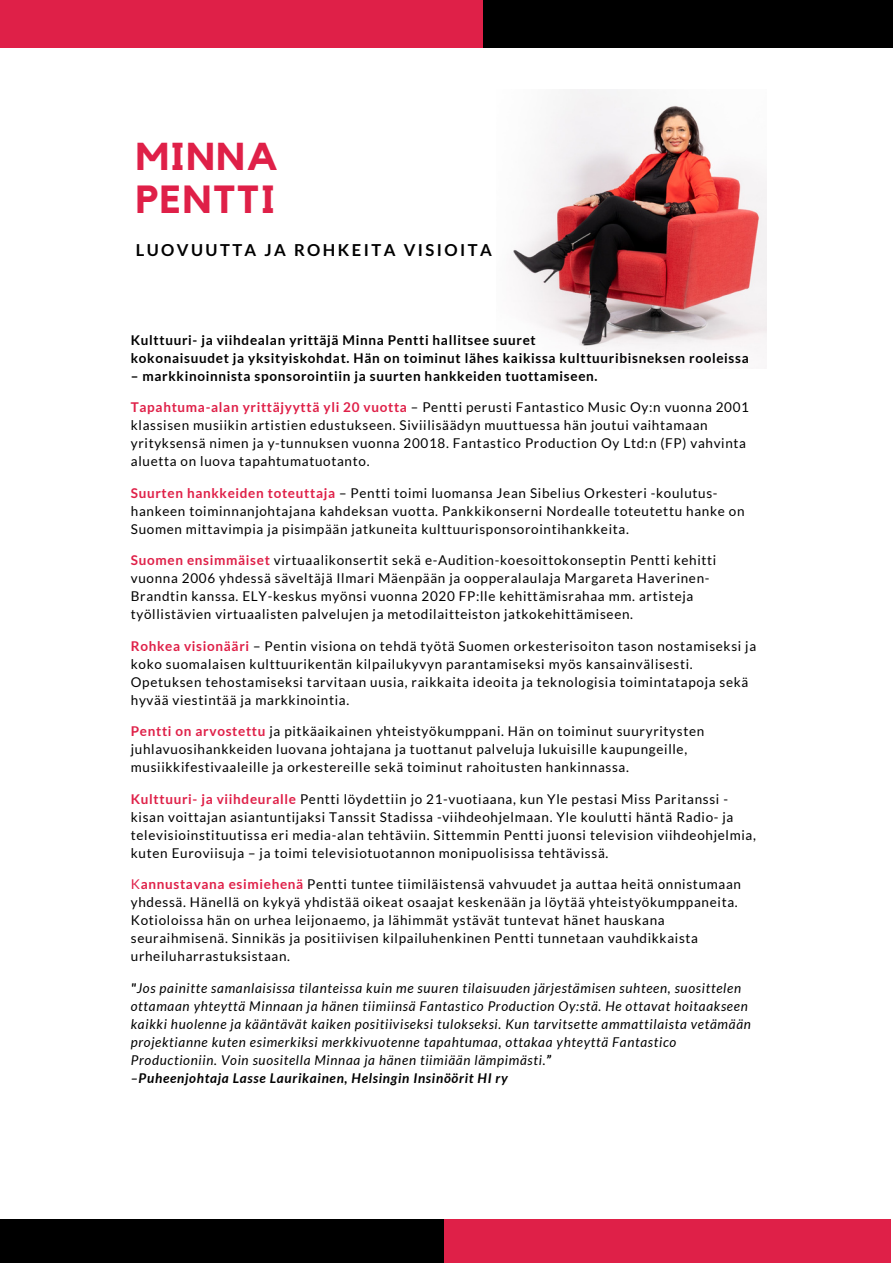
<style>
.page{position:relative;width:893px;height:1264px;background:#fff}
.page>*{position:absolute;margin:0;border:0;box-sizing:border-box;transform-origin:0 0}
.t1{font:700 39.15px "Kollektif";letter-spacing:.05em;color:#df2048}
.t2{font:700 38.7px "Kollektif";letter-spacing:.05em;color:#df2048}
.t3{font:700 16.5px "Lato";letter-spacing:.15em;color:#000}
.t4{font:13.5px/18px "Lato";letter-spacing:.05em;color:#000}
.t5{font:italic 13.5px/18px "Lato";letter-spacing:.05em;color:#000}
.t6{font:700 13.5px/18px "Lato";letter-spacing:.05em;color:#000}
.s1{font-weight:700;color:#df2048}
.s2{color:#df2048}
.s3{font-weight:700}
</style>
<div class="page">
<div style="left:0;top:0;width:483px;height:47px;background:#df2048"></div>
<div style="left:483px;top:0;width:409px;height:47px;background:#000"></div>
<div style="left:0;top:1219px;width:444px;height:43px;background:#000"></div>
<div style="left:444px;top:1219px;width:446px;height:43px;background:#df2048"></div>
<img style="left:513px;top:89px;width:253px;height:268px">
<h2 class="t2" style="left:136px;top:139px;width:144px">MINNA</h2>
<h1 class="t1" style="left:136px;top:181px;width:140px">PENTTI</h1>
<p class="t3" style="left:136px;top:240px;width:357px">LUOVUUTTA JA ROHKEITA VISIOITA</p>
<p class="t6" style="left:131px;top:330px;width:619px">Kulttuuri- ja viihdealan yrittäjä Minna Pentti hallitsee suuret<br>kokonaisuudet ja yksityiskohdat. Hän on toiminut lähes kaikissa kulttuuribisneksen rooleissa</p>
<p class="t6" style="left:131px;top:366px;width:468px">– markkinoinnista sponsorointiin ja suurten hankkeiden tuottamiseen.</p>
<p class="t4" style="left:131px;top:398px;width:619px"><span class="s1">Tapahtuma-alan yrittäjyyttä yli 20 vuotta</span> – Pentti perusti Fantastico Music Oy:n vuonna 2001 klassisen musiikin artistien edustukseen. Siviilisäädyn muuttuessa hän joutui vaihtamaan yrityksensä nimen ja y-tunnuksen vuonna 20018. Fantastico Production Oy Ltd:n (FP) vahvinta aluetta on luova tapahtumatuotanto.</p>
<p class="t4" style="left:131px;top:483px;width:615px"><span class="s1">Suurten hankkeiden toteuttaja</span> – Pentti toimi luomansa Jean Sibelius Orkesteri -koulutus&shy;hankeen toiminnanjohtajana kahdeksan vuotta. Pankkikonserni Nordealle toteutettu hanke on<br>Suomen mittavimpia ja pisimpään jatkuneita kulttuurisponsorointihankkeita.</p>
<p class="t4" style="left:131px;top:551px;width:587px"><span class="s1">Suomen ensimmäiset</span> virtuaalikonsertit sekä e-Audition-koesoittokonseptin Pentti kehitti vuonna 2006 yhdessä säveltäjä Ilmari Mäenpään ja oopperalaulaja Margareta Haverinen-Brandtin kanssa. ELY-keskus myönsi vuonna 2020 FP:lle kehittämisrahaa mm. artisteja työllistävien virtuaalisten palvelujen ja metodilaitteiston jatkokehittämiseen.</p>
<p class="t4" style="left:131px;top:636px;width:627px"><span class="s1">Rohkea visionääri</span> – Pentin visiona on tehdä työtä Suomen orkesterisoiton tason nostamiseksi ja koko suomalaisen kulttuurikentän kilpailukyvyn parantamiseksi myös kansainvälisesti.<br>Opetuksen tehostamiseksi tarvitaan uusia, raikkaita ideoita ja teknologisia toimintatapoja sekä hyvää viestintää ja markkinointia.</p>
<p class="t4" style="left:131px;top:722px;width:575px"><span class="s1">Pentti on arvostettu</span> ja pitkäaikainen yhteistyökumppani. Hän on toiminut suuryritysten juhlavuosihankkeiden luovana johtajana ja tuottanut palveluja lukuisille kaupungeille, musiikkifestivaaleille ja orkestereille sekä toiminut rahoitusten hankinnassa.</p>
<p class="t4" style="left:131px;top:789px;width:626px"><span class="s1">Kulttuuri- ja viihdeuralle</span> Pentti löydettiin jo 21-vuotiaana, kun Yle pestasi Miss Paritanssi - kisan voittajan asiantuntijaksi Tanssit Stadissa -viihdeohjelmaan. Yle koulutti häntä Radio- ja televisioinstituutissa eri media-alan tehtäviin. Sittemmin Pentti juonsi television viihdeohjelmia, kuten Euroviisuja – ja toimi televisiotuotannon monipuolisissa tehtävissä.</p>
<p class="t4" style="left:131px;top:874px;width:611px"><span class="s2">K</span><span class="s1">annustavana esimiehenä</span> Pentti tuntee tiimiläistensä vahvuudet ja auttaa heitä onnistumaan yhdessä. Hänellä on kykyä yhdistää oikeat osaajat keskenään ja löytää yhteistyökumppaneita.<br>Kotioloissa hän on urhea leijonaemo, ja lähimmät ystävät tuntevat hänet hauskana seuraihmisenä. Sinnikäs ja positiivisen kilpailuhenkinen Pentti tunnetaan vauhdikkaista urheiluharrastuksistaan.</p>
<p class="t5" style="left:131px;top:978px;width:621px"><span class="s3">"</span>Jos painitte samanlaisissa tilanteissa kuin me suuren tilaisuuden järjestämisen suhteen, suosittelen ottamaan yhteyttä Minnaan ja hänen tiimiinsä Fantastico Production Oy:stä. He ottavat hoitaakseen kaikki huolenne ja kääntävät kaiken positiiviseksi tulokseksi. Kun tarvitsette ammattilaista vetämään projektianne kuten esimerkiksi merkkivuotenne tapahtumaa, ottakaa yhteyttä Fantastico Productioniin. Voin suositella Minnaa ja hänen tiimiään lämpimästi.<span class="s3">”<br>–Puheenjohtaja Lasse Laurikainen, Helsingin Insinöörit HI ry</span></p>
</div>
